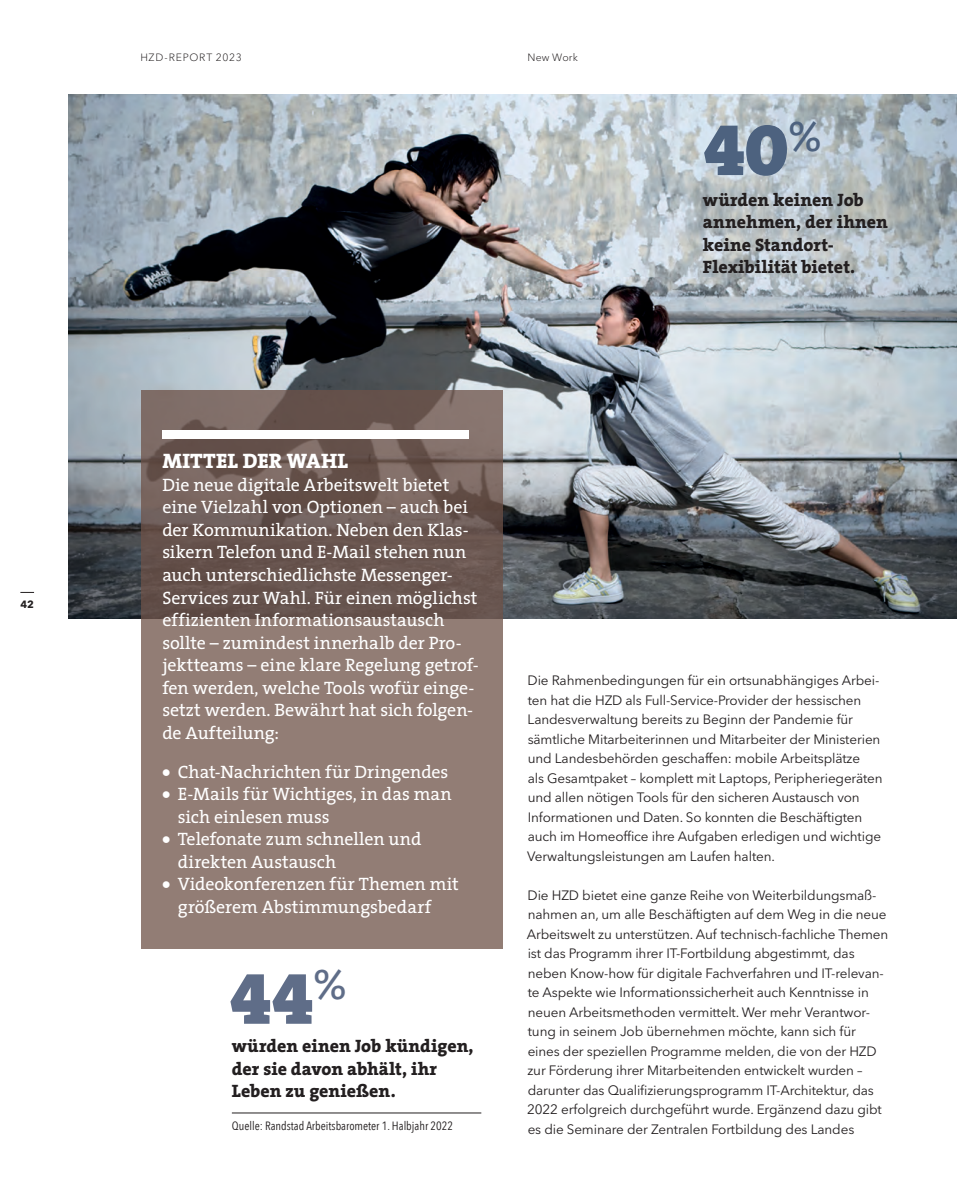
<style>
.page{position:relative;width:957px;height:1191px;background:#fff}
.page>*{position:absolute;margin:0;border:0;box-sizing:border-box;transform-origin:0 0}
.t1{font:73.2px "The Serif 9 Black Black Caps";color:#5f6d88}
.t2{font:73.2px "The Serif 9 Black Black Caps";color:#4d627f}
.t3{font:800 21px "The Serif 8";letter-spacing:.01em;color:#fff}
.t4{font:18px/22.5px "The Serif 5";letter-spacing:-.005em;color:#fff}
.t5{font:800 18px/22.5px "The Serif 8";color:#231f20}
.t6{font:13.5px/19.5px "Avenir Next LT Pro";letter-spacing:-.01em;color:#231f20}
.t7{font:12px "Avenir Next Condensed";color:#231f20}
.t8{font:300 10.5px "Avenir Next LT Pro";letter-spacing:.06em;color:#231f20}
.t9{font:700 10.5px "Avenir Next LT Pro";color:#231f20}
.s1{font-family:"The Serif 9";font-weight:900}
</style>
<div class="page">
<svg style="left:20px;top:592px;width:14px;height:1px"></svg>
<img style="left:68px;top:95px;width:889px;height:523px">
<svg style="left:141px;top:390px;width:361px;height:558px;background:#836e67"></svg>
<hr style="left:232px;top:1112px;width:249px;height:1px;background:#231f20">
<div style="left:162px;top:430px;width:306px;height:9px;background:#fff"></div>
<p class="t9" style="left:20px;top:597px;width:15px">42</p>
<p class="t8" style="left:140px;top:51px;width:103px">HZD-REPORT 2023</p>
<p class="t8" style="left:527px;top:51px;width:52px">New Work</p>
<h1 class="t2" style="left:703px;top:88px;width:121px">40<sup>%</sup></h1>
<h3 class="t5" style="left:703px;top:188px;width:187px">würden keinen Job annehmen, der ihnen keine Standort-<br>Flexibilität bietet.</h3>
<h2 class="t3" style="left:162px;top:444px;width:187px">MITTEL DER WAHL</h2>
<p class="t4" style="left:162px;top:473px;width:318px">Die neue digitale Arbeitswelt bietet eine Vielzahl von Optionen – auch bei der Kommunikation. Neben den Klas&shy;sikern Telefon und E-Mail stehen nun auch unterschiedlichste Messenger-Services zur Wahl. Für einen möglichst effizienten Informationsaustausch sollte – zumindest innerhalb der Pro&shy;jektteams – eine klare Regelung getrof&shy;fen werden, welche Tools wofür einge&shy;setzt werden. Bewährt hat sich folgen&shy;de Aufteilung:</p>
<h3 class="t4" style="left:162px;top:759px;width:288px"><span class="s1">•</span> Chat-Nachrichten für Dringendes</h3>
<h3 class="t4" style="left:178px;top:782px;width:275px;text-indent:-16px"><span class="s1">•</span> E-Mails für Wichtiges, in das man sich einlesen muss</h3>
<h3 class="t4" style="left:178px;top:827px;width:245px;text-indent:-16px"><span class="s1">•</span> Telefonate zum schnellen und direkten Austausch</h3>
<h3 class="t4" style="left:178px;top:872px;width:282px;text-indent:-16px"><span class="s1">•</span> Videokonferenzen für Themen mit größerem Abstimmungsbedarf</h3>
<h1 class="t1" style="left:229px;top:937px;width:120px">44<sup>%</sup></h1>
<h3 class="t5" style="left:232px;top:1034px;width:243px">würden einen Job kündigen, der sie davon abhält, ihr<br>Leben zu genießen.</h3>
<p class="t7" style="left:232px;top:1115px;width:223px">Quelle: Randstad Arbeitsbarometer 1. Halbjahr 2022</p>
<p class="t6" style="left:527px;top:670px;width:357px">Die Rahmenbedingungen für ein ortsunabhängiges Arbei&shy;ten hat die HZD als Full-Service-Provider der hessischen Landesverwaltung bereits zu Beginn der Pandemie für sämtliche Mitarbeiterinnen und Mitarbeiter der Ministerien und Landesbehörden geschaffen: mobile Arbeitsplätze<br>als Gesamtpaket – komplett mit Laptops, Peripheriegeräten und allen nötigen Tools für den sicheren Austausch von Informationen und Daten. So konnten die Beschäftigten auch im Homeoffice ihre Aufgaben erledigen und wichtige Verwaltungsleistungen am Laufen halten.</p>
<p class="t6" style="left:527px;top:885px;width:363px">Die HZD bietet eine ganze Reihe von Weiterbildungsmaß&shy;nahmen an, um alle Beschäftigten auf dem Weg in die neue Arbeitswelt zu unterstützen. Auf technisch-fachliche Themen ist das Programm ihrer IT-Fortbildung abgestimmt, das neben Know-how für digitale Fachverfahren und IT-relevan&shy;te Aspekte wie Informationssicherheit auch Kenntnisse in neuen Arbeitsmethoden vermittelt. Wer mehr Verantwor&shy;tung in seinem Job übernehmen möchte, kann sich für eines der speziellen Programme melden, die von der HZD zur Förderung ihrer Mitarbeitenden entwickelt wurden – darunter das Qualifizierungsprogramm IT-Architektur, das 2022 erfolgreich durchgeführt wurde. Ergänzend dazu gibt es die Seminare der Zentralen Fortbildung des Landes</p>
</div>
